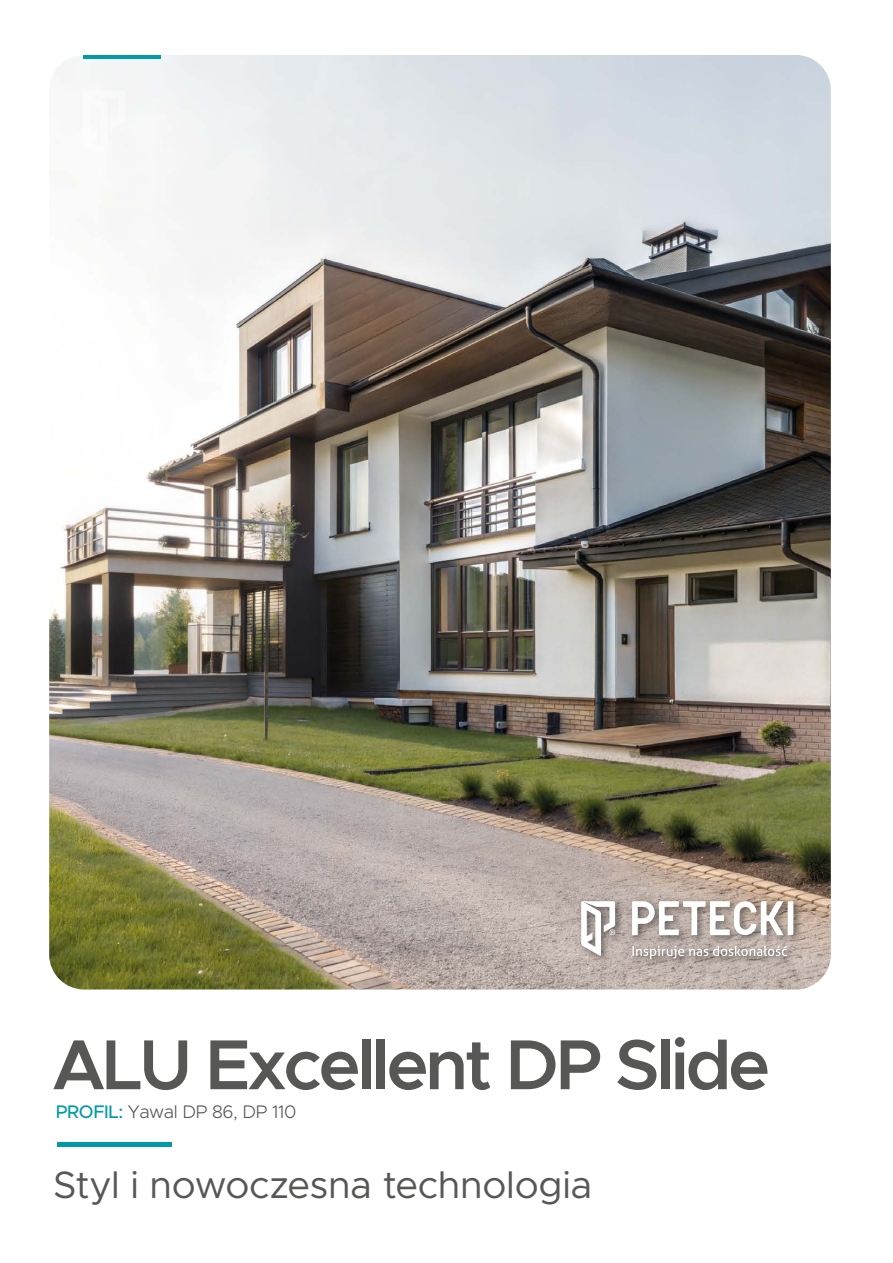
<style>
.page{position:relative;width:893px;height:1263px;background:#fff}
.page>*{position:absolute;margin:0;border:0;box-sizing:border-box;transform-origin:0 0}
.t1{font:600 70.95px "Metropolis";letter-spacing:-.05em;color:#575756}
.t2{font:38.1px "Metropolis";letter-spacing:-.01em;color:#575756}
.t3{font:300 18.3px "Metropolis";letter-spacing:-.02em;color:#575756}
.s1{font-weight:500;color:#009aa8}
</style>
<div class="page">
<div style="left:57px;top:1142px;width:115px;height:5px;background:#009aa8"></div>
<img style="left:49px;top:55px;width:782px;height:934px">
<img style="left:575px;top:895px;width:230px;height:76px">
<svg style="left:632px;top:901px;width:161px;height:34px"></svg>
<svg style="left:581px;top:901px;width:34px;height:55px"></svg>
<svg style="left:632px;top:946px;width:155px;height:13px"></svg>
<svg style="left:83px;top:91px;width:42px;height:68px"></svg>
<hr style="left:83px;top:55px;width:77px;height:3px;background:#009aa8">
<h1 class="t1" style="left:52px;top:1020px;width:720px">ALU Excellent DP Slide</h1>
<p class="t3" style="left:56px;top:1100px;width:242px"><span class="s1">PROFIL:</span> Yawal DP 86, DP 110</p>
<p class="t2" style="left:53px;top:1161px;width:541px">Styl i nowoczesna technologia</p>
</div>
